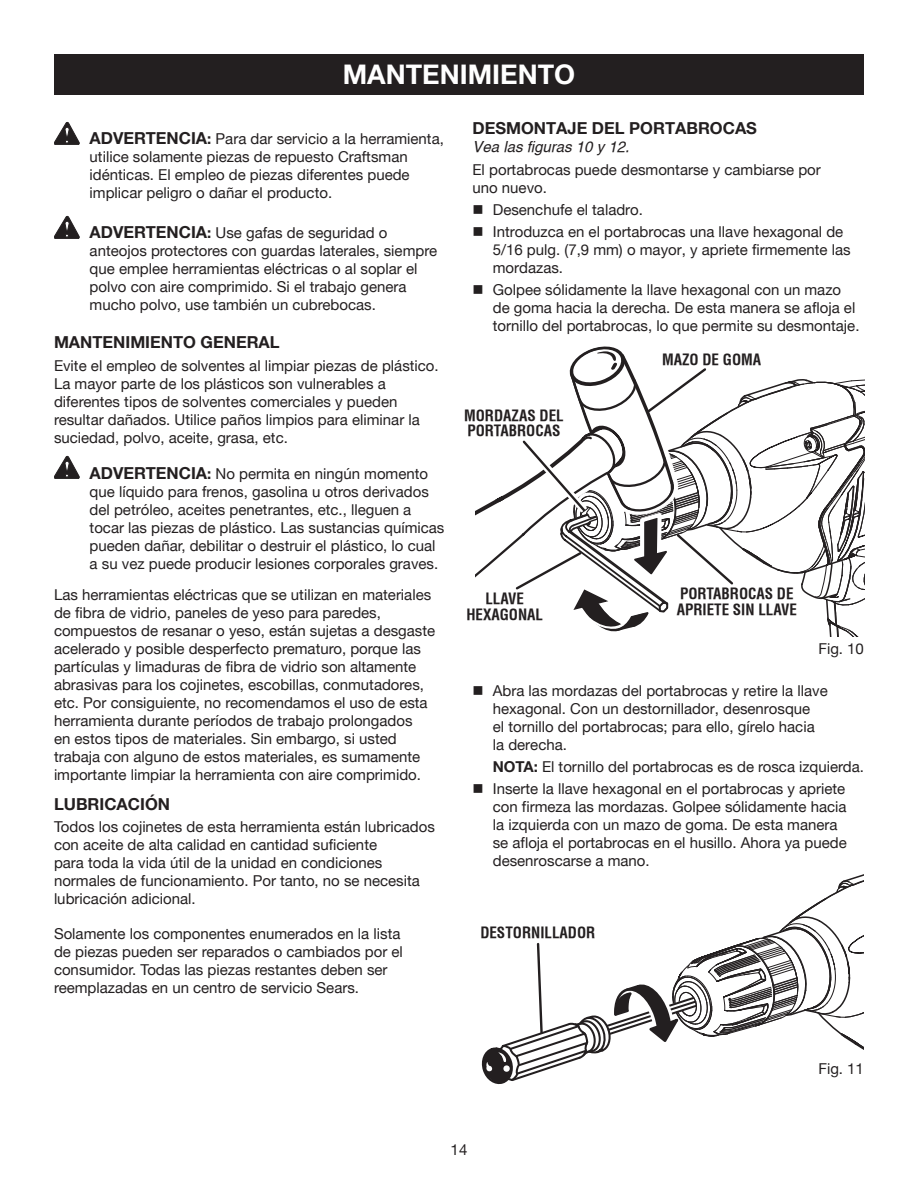
<style>
.page{position:relative;width:918px;height:1188px;background:#fff}
.page>*{position:absolute;margin:0;border:0;box-sizing:border-box;transform-origin:0 0}
.t1{font:700 27px "Helvetica Neue";color:#fff}
.t2{font:700 16.5px "Helvetica Neue";color:#231f20}
.t3{font:15px/18px "Helvetica Neue";color:#231f20}
.t4{font:700 condensed 15px/15.8px "Helvetica";color:#231f20}
.t5{font:italic 15px "Helvetica";color:#231f20}
.s1{font-weight:700;font-size:16.5px}
.s2{font-weight:700}
</style>
<div class="page">
<div style="left:54px;top:54px;width:810px;height:40px;background:#231f20"></div>
<svg style="left:476px;top:346px;width:389px;height:290px"></svg>
<svg style="left:481px;top:874px;width:383px;height:211px"></svg>
<svg style="left:54px;top:122px;width:25px;height:23px"></svg>
<svg style="left:54px;top:216px;width:25px;height:23px"></svg>
<svg style="left:54px;top:456px;width:25px;height:23px"></svg>
<h1 class="t1" style="left:343px;top:58px;width:234px">MANTENIMIENTO</h1>
<p class="t3" style="left:90px;top:129px;width:356px"><span class="s1">ADVERTENCIA</span><span class="s2">:</span> Para dar servicio a la herramienta, utilice solamente piezas de repuesto Craftsman idénticas. El empleo de piezas diferentes puede implicar peligro o dañar el producto.</p>
<p class="t3" style="left:90px;top:223px;width:349px"><span class="s1">ADVERTENCIA</span><span class="s2">:</span> Use gafas de seguridad o anteojos protectores con guardas laterales, siempre que emplee herramientas eléctricas o al soplar el polvo con aire comprimido. Si el trabajo genera mucho polvo, use también un cubrebocas.</p>
<p class="t2" style="left:54px;top:332px;width:227px">MANTENIMIENTO GENERAL</p>
<p class="t3" style="left:54px;top:356px;width:386px">Evite el empleo de solventes al limpiar piezas de plástico.<br>La mayor parte de los plásticos son vulnerables a diferentes tipos de solventes comerciales y pueden resultar dañados. Utilice paños limpios para eliminar la suciedad, polvo, aceite, grasa, etc.</p>
<p class="t3" style="left:90px;top:464px;width:356px"><span class="s1">ADVERTENCIA</span><span class="s2">:</span> No permita en ningún momento que líquido para frenos, gasolina u otros derivados del petróleo, aceites penetrantes, etc., lleguen a tocar las piezas de plástico. Las sustancias químicas pueden dañar, debilitar o destruir el plástico, lo cual a su vez puede producir lesiones corporales graves.</p>
<p class="t3" style="left:54px;top:586px;width:383px">Las herramientas eléctricas que se utilizan en materiales de fibra de vidrio, paneles de yeso para paredes, compuestos de resanar o yeso, están sujetas a desgaste acelerado y posible desperfecto prematuro, porque las partículas y limaduras de fibra de vidrio son altamente abrasivas para los cojinetes, escobillas, conmutadores, etc. Por consiguiente, no recomendamos el uso de esta herramienta durante períodos de trabajo prolongados<br>en estos tipos de materiales. Sin embargo, si usted trabaja con alguno de estos materiales, es sumamente importante limpiar la herramienta con aire comprimido.</p>
<p class="t2" style="left:54px;top:793px;width:118px">LUBRICACIÓN</p>
<p class="t3" style="left:54px;top:818px;width:382px">Todos los cojinetes de esta herramienta están lubricados con aceite de alta calidad en cantidad suficiente<br>para toda la vida útil de la unidad en condiciones normales de funcionamiento. Por tanto, no se necesita lubricación adicional.</p>
<p class="t3" style="left:54px;top:925px;width:350px">Solamente los componentes enumerados en la lista de piezas pueden ser reparados o cambiados por el consumidor. Todas las piezas restantes deben ser reemplazadas en un centro de servicio Sears.</p>
<p class="t2" style="left:472px;top:118px;width:286px">DESMONTAJE DEL PORTABROCAS</p>
<p class="t5" style="left:472px;top:138px;width:158px">Vea las figuras 10 y 12.</p>
<p class="t3" style="left:472px;top:160px;width:350px">El portabrocas puede desmontarse y cambiarse por uno nuevo.</p>
<p class="t3" style="left:472px;top:201px;width:172px">■ Desenchufe el taladro.</p>
<p class="t3" style="left:493px;top:223px;width:359px;text-indent:-20px">■ Introduzca en el portabrocas una llave hexagonal de<br>5/16 pulg. (7,9 mm) o mayor, y apriete firmemente las mordazas.</p>
<p class="t3" style="left:493px;top:281px;width:368px;text-indent:-20px">■ Golpee sólidamente la llave hexagonal con un mazo de goma hacia la derecha. De esta manera se afloja el tornillo del portabrocas, lo que permite su desmontaje.</p>
<p class="t4" style="left:464px;top:407px;width:101px">MORDAZAS DEL<br>PORTABROCAS</p>
<p class="t4" style="left:466px;top:591px;width:78px;text-align:center">LLAVE<br>HEXAGONAL</p>
<p class="t4" style="left:662px;top:352px;width:101px">MAZO DE GOMA</p>
<p class="t4" style="left:677px;top:586px;width:122px">PORTABROCAS DE<br>APRIETE SIN LLAVE</p>
<p class="t3" style="left:818px;top:640px;width:47px">Fig. 10</p>
<p class="t3" style="left:493px;top:682px;width:336px;text-indent:-20px">■ Abra las mordazas del portabrocas y retire la llave hexagonal. Con un destornillador, desenrosque<br>el tornillo del portabrocas; para ello, gírelo hacia la derecha.</p>
<p class="t3" style="left:493px;top:758px;width:373px"><span class="s2">NOTA:</span> El tornillo del portabrocas es de rosca izquierda.</p>
<p class="t3" style="left:493px;top:780px;width:355px;text-indent:-20px">■ Inserte la llave hexagonal en el portabrocas y apriete con firmeza las mordazas. Golpee sólidamente hacia la izquierda con un mazo de goma. De esta manera se afloja el portabrocas en el husillo. Ahora ya puede desenroscarse a mano.</p>
<p class="t4" style="left:480px;top:924px;width:117px">DESTORNILLADOR</p>
<p class="t3" style="left:818px;top:1059px;width:47px">Fig. 11</p>
<p class="t3" style="left:451px;top:1141px;width:18px">14</p>
</div>
